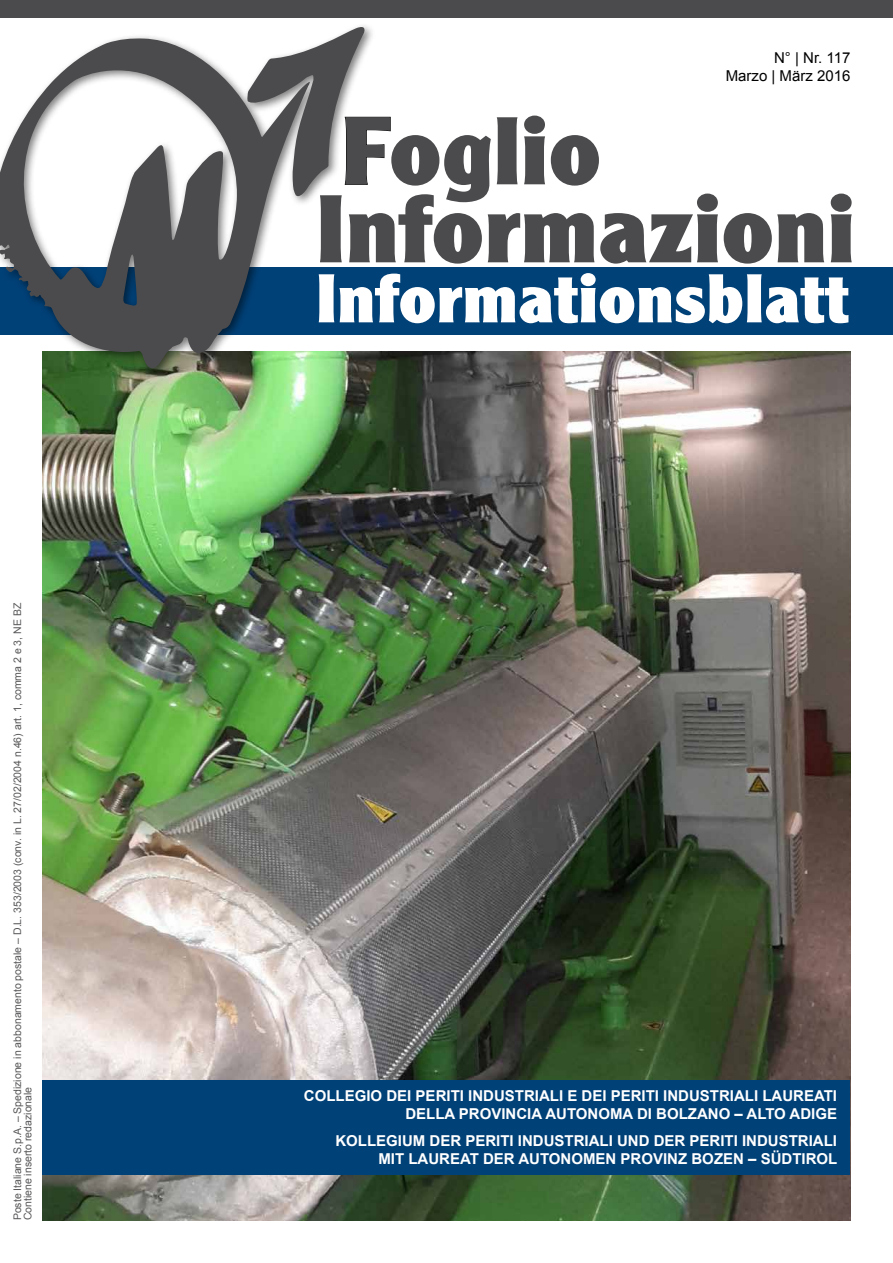
<style>
.page{position:relative;width:893px;height:1263px;background:#fff}
.page>*{position:absolute;margin:0;border:0;box-sizing:border-box;transform-origin:0 0}
.t1{font:100.5px/78px "Clear Gothic Croat Xbold";color:#4b4b4d}
.t2{font:72px "Clear Gothic Croat Xbold";color:#fff}
.t3{font:700 15px/18px "Arial";color:#fff;text-align:right}
.t4{font:15px/18px "Arial";color:#000;text-align:right}
.t5{font:10.5px/10.5px "Arial";color:#58585a}
</style>
<div class="page">
<div style="left:0;top:268px;width:893px;height:67px;background:#004178"></div>
<div style="left:0;top:0;width:893px;height:18px;background:#4b4b4d"></div>
<img style="left:43px;top:351px;width:807px;height:869px">
<div style="left:0;top:22px;width:376px;height:357px;background:#000;opacity:.52"></div>
<svg style="left:0;top:24px;width:368px;height:345px"></svg>
<svg style="left:345px;top:117px;width:46px;height:68px"></svg>
<div style="left:43px;top:1080px;width:807px;height:95px;background:#004178"></div>
<p class="t5" style="left:12px;top:1220px;width:619px;rotate:-90deg">Poste Italiane S.p.A. – Spedizione in abbonamento postale – D.L. 353/2003 (conv. in L. 27/02/2004 n.46) art. 1, comma 2 e 3, NE BZ<br>Contiene inserto redazionale</p>
<p class="t4" style="left:726px;top:49px;width:126px">N° | Nr. 117<br>Marzo | März 2016</p>
<h1 class="t1" style="left:316px;top:112px;width:541px">Foglio<br>Informazioni</h1>
<h2 class="t2" style="left:316px;top:256px;width:535px">Informationsblatt</h2>
<p class="t3" style="left:304px;top:1087px;width:535px">COLLEGIO DEI PERITI INDUSTRIALI E DEI PERITI INDUSTRIALI LAUREATI<br>DELLA PROVINCIA AUTONOMA DI BOLZANO – ALTO ADIGE</p>
<p class="t3" style="left:335px;top:1132px;width:503px">KOLLEGIUM DER PERITI INDUSTRIALI UND DER PERITI INDUSTRIALI<br>MIT LAUREAT DER AUTONOMEN PROVINZ BOZEN – SÜDTIROL</p>
</div>
